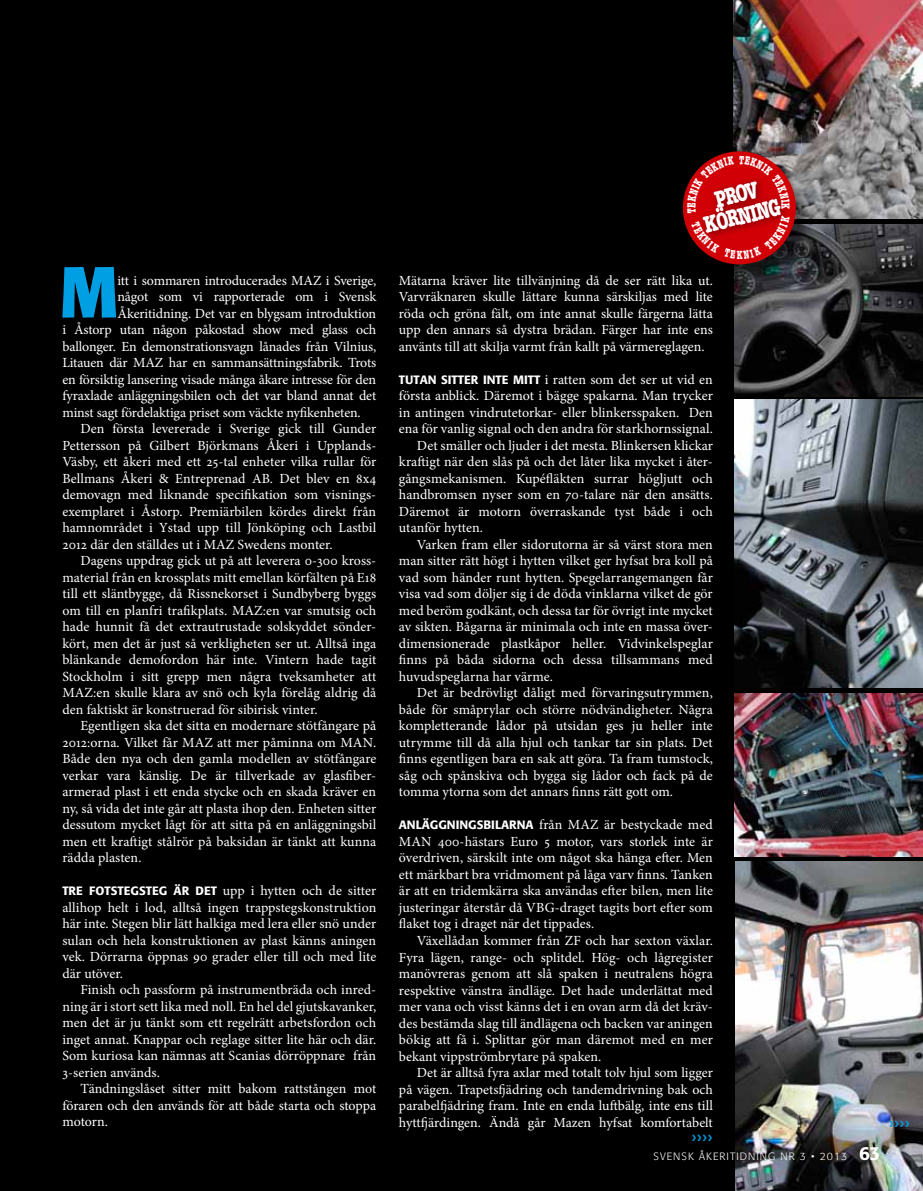
<style>
.page{position:relative;width:923px;height:1191px;background:#000}
.page>*{position:absolute;margin:0;border:0;box-sizing:border-box;transform-origin:0 0}
.t1{font:700 71.25px "Formata OT Condenced";color:#009ee3}
.t2{font:700 condensed 23.85px/21.9px "American Typewriter";color:#fff;text-align:center;scale:.89 1}
.t3{font:13.95px/16.5px "Minion Pro";color:#fff;text-align:justify}
.t4{font:700 condensed 12px "American Typewriter";color:#fff;scale:.75 1}
.t5{font:300 10.5px "Formata OT";letter-spacing:.1em;color:#fff}
.s1{font-family:"Formata OT";font-weight:500;font-size:12px}
.s2{font-weight:500;font-size:18.75px}
</style>
<div class="page">
<img style="left:734px;top:224px;width:189px;height:172px">
<img style="left:734px;top:400px;width:189px;height:287px">
<img style="left:736px;top:861px;width:187px;height:330px">
<img style="left:734px;top:693px;width:189px;height:163px">
<img style="left:733px;top:0;width:190px;height:218px">
<div style="left:685px;top:153px;width:129px;height:130px;background:#000;opacity:.45"></div>
<svg style="left:889px;top:1121px;width:20px;height:6px"></svg>
<svg style="left:682px;top:144px;width:120px;height:127px"></svg>
<h1 class="t1" style="left:60px;top:248px;width:59px">M</h1>
<p class="t3" style="left:117px;top:272px;width:260px">itt i sommaren introducerades MAZ i Sverige,</p>
<p class="t3" style="left:117px;top:288px;width:260px">något som vi rapporterade om i Svensk</p>
<p class="t3" style="left:117px;top:305px;width:260px">Åkeritidning. Det var en blygsam introduktion</p>
<p class="t3" style="left:62px;top:321px;width:315px">i Åstorp utan någon påkostad show med glass och</p>
<p class="t3" style="left:62px;top:338px;width:315px">ballonger. En demonstrationsvagn lånades från Vilnius,</p>
<p class="t3" style="left:62px;top:354px;width:315px">Litauen där MAZ har en sammansättningsfabrik. Trots</p>
<p class="t3" style="left:62px;top:371px;width:315px">en försiktig lansering visade många åkare intresse för den</p>
<p class="t3" style="left:62px;top:387px;width:315px">fyraxlade anläggningsbilen och det var bland annat det</p>
<p class="t3" style="left:62px;top:404px;width:300px">minst sagt fördelaktiga priset som väckte nyfikenheten.</p>
<p class="t3" style="left:80px;top:420px;width:297px">Den första levererade i Sverige gick till Gunder</p>
<p class="t3" style="left:62px;top:437px;width:315px">Pettersson på Gilbert Björkmans Åkeri i Upplands-</p>
<p class="t3" style="left:62px;top:453px;width:315px">Väsby, ett åkeri med ett 25-tal enheter vilka rullar för</p>
<p class="t3" style="left:62px;top:470px;width:315px">Bellmans Åkeri &amp; Entreprenad AB. Det blev en 8x4</p>
<p class="t3" style="left:62px;top:486px;width:315px">demovagn med liknande specifikation som visnings-</p>
<p class="t3" style="left:62px;top:503px;width:315px">exemplaret i Åstorp. Premiärbilen kördes direkt från</p>
<p class="t3" style="left:62px;top:519px;width:315px">hamnområdet i Ystad upp till Jönköping och Lastbil</p>
<p class="t3" style="left:62px;top:536px;width:272px">2012 där den ställdes ut i MAZ Swedens monter.</p>
<p class="t3" style="left:80px;top:552px;width:297px">Dagens uppdrag gick ut på att leverera 0-300 kross-</p>
<p class="t3" style="left:62px;top:569px;width:315px">material från en krossplats mitt emellan körfälten på E18</p>
<p class="t3" style="left:62px;top:585px;width:315px">till ett släntbygge, då Rissnekorset i Sundbyberg byggs</p>
<p class="t3" style="left:62px;top:602px;width:315px">om till en planfri trafikplats. MAZ:en var smutsig och</p>
<p class="t3" style="left:62px;top:618px;width:315px">hade hunnit få det extrautrustade solskyddet sönder-</p>
<p class="t3" style="left:62px;top:635px;width:315px">kört, men det är just så verkligheten ser ut. Alltså inga</p>
<p class="t3" style="left:62px;top:651px;width:315px">blänkande demofordon här inte. Vintern hade tagit</p>
<p class="t3" style="left:62px;top:668px;width:315px">Stockholm i sitt grepp men några tveksamheter att</p>
<p class="t3" style="left:62px;top:684px;width:315px">MAZ:en skulle klara av snö och kyla förelåg aldrig då</p>
<p class="t3" style="left:62px;top:701px;width:257px">den faktiskt är konstruerad för sibirisk vinter.</p>
<p class="t3" style="left:80px;top:717px;width:297px">Egentligen ska det sitta en modernare stötfångare på</p>
<p class="t3" style="left:62px;top:734px;width:315px">2012:orna. Vilket får MAZ att mer påminna om MAN.</p>
<p class="t3" style="left:62px;top:750px;width:315px">Både den nya och den gamla modellen av stötfångare</p>
<p class="t3" style="left:62px;top:767px;width:314px">verkar vara känslig. De är tillverkade av glasfiber-</p>
<p class="t3" style="left:62px;top:783px;width:315px">armerad plast i ett enda stycke och en skada kräver en</p>
<p class="t3" style="left:62px;top:800px;width:315px">ny, så vida det inte går att plasta ihop den. Enheten sitter</p>
<p class="t3" style="left:62px;top:816px;width:315px">dessutom mycket lågt för att sitta på en anläggningsbil</p>
<p class="t3" style="left:62px;top:833px;width:315px">men ett kraftigt stålrör på baksidan är tänkt att kunna</p>
<p class="t3" style="left:62px;top:849px;width:81px">rädda plasten.</p>
<p class="t3" style="left:62px;top:882px;width:315px"><span class="s1">TRE FOTSTEGSTEG ÄR DET</span> upp i hytten och de sitter allihop helt i lod, alltså ingen trappstegskonstruktion här inte. Stegen blir lätt halkiga med lera eller snö under sulan och hela konstruktionen av plast känns aningen vek. Dörrarna öppnas 90 grader eller till och med lite där utöver.</p>
<p class="t3" style="left:62px;top:981px;width:315px;text-indent:18px">Finish och passform på instrumentbräda och inred&shy;ning är i stort sett lika med noll. En hel del gjutskavanker, men det är ju tänkt som ett regelrätt arbetsfordon och inget annat. Knappar och reglage sitter lite här och där.<br>Som kuriosa kan nämnas att Scanias dörröppnare från 3-serien används.</p>
<p class="t3" style="left:62px;top:1080px;width:315px;text-indent:18px">Tändningslåset sitter mitt bakom rattstången mot föraren och den används för att både starta och stoppa motorn.</p>
<h2 class="t2" style="left:696px;top:193px;width:89px;rotate:-14deg">PROV<br>KÖRNING</h2>
<p class="t4" style="left:793px;top:203px;width:9px;rotate:90deg">K</p>
<p class="t3" style="left:399px;top:272px;width:315px">Mätarna kräver lite tillvänjning då de ser rätt lika ut.<br>Varvräknaren skulle lättare kunna särskiljas med lite röda och gröna fält, om inte annat skulle färgerna lätta upp den annars så dystra brädan. Färger har inte ens använts till att skilja varmt från kallt på värmereglagen.</p>
<p class="t3" style="left:399px;top:371px;width:315px"><span class="s1">TUTAN SITTER INTE MITT</span> i ratten som det ser ut vid en</p>
<p class="t3" style="left:399px;top:387px;width:315px">första anblick. Däremot i bägge spakarna. Man trycker</p>
<p class="t3" style="left:399px;top:404px;width:315px">in antingen vindrutetorkar- eller blinkersspaken. Den</p>
<p class="t3" style="left:399px;top:420px;width:315px">ena för vanlig signal och den andra för starkhornssignal.</p>
<p class="t3" style="left:417px;top:437px;width:297px">Det smäller och ljuder i det mesta. Blinkersen klickar</p>
<p class="t3" style="left:399px;top:453px;width:315px">kraftigt när den slås på och det låter lika mycket i åter-</p>
<p class="t3" style="left:399px;top:470px;width:315px">gångsmekanismen. Kupéfläkten surrar högljutt och</p>
<p class="t3" style="left:399px;top:486px;width:315px">handbromsen nyser som en 70-talare när den ansätts.</p>
<p class="t3" style="left:399px;top:503px;width:315px">Däremot är motorn överraskande tyst både i och</p>
<p class="t3" style="left:399px;top:519px;width:86px">utanför hytten.</p>
<p class="t3" style="left:417px;top:536px;width:297px">Varken fram eller sidorutorna är så värst stora men</p>
<p class="t3" style="left:399px;top:552px;width:315px">man sitter rätt högt i hytten vilket ger hyfsat bra koll på</p>
<p class="t3" style="left:399px;top:569px;width:315px">vad som händer runt hytten. Spegelarrangemangen får</p>
<p class="t3" style="left:399px;top:585px;width:315px">visa vad som döljer sig i de döda vinklarna vilket de gör</p>
<p class="t3" style="left:399px;top:602px;width:315px">med beröm godkänt, och dessa tar för övrigt inte mycket</p>
<p class="t3" style="left:399px;top:618px;width:314px">av sikten. Bågarna är minimala och inte en massa över-</p>
<p class="t3" style="left:399px;top:635px;width:315px">dimensionerade plastkåpor heller. Vidvinkelspeglar</p>
<p class="t3" style="left:399px;top:651px;width:315px">finns på båda sidorna och dessa tillsammans med</p>
<p class="t3" style="left:399px;top:668px;width:155px">huvudspeglarna har värme.</p>
<p class="t3" style="left:417px;top:684px;width:297px">Det är bedrövligt dåligt med förvaringsutrymmen,</p>
<p class="t3" style="left:399px;top:701px;width:315px">både för småprylar och större nödvändigheter. Några</p>
<p class="t3" style="left:399px;top:717px;width:315px">kompletterande lådor på utsidan ges ju heller inte</p>
<p class="t3" style="left:399px;top:734px;width:315px">utrymme till då alla hjul och tankar tar sin plats. Det</p>
<p class="t3" style="left:399px;top:750px;width:315px">finns egentligen bara en sak att göra. Ta fram tumstock,</p>
<p class="t3" style="left:399px;top:767px;width:315px">såg och spånskiva och bygga sig lådor och fack på de</p>
<p class="t3" style="left:399px;top:783px;width:276px">tomma ytorna som det annars finns rätt gott om.</p>
<p class="t3" style="left:399px;top:816px;width:315px"><span class="s1">ANLÄGGNINGSBILARNA</span> från MAZ är bestyckade med MAN 400-hästars Euro 5 motor, vars storlek inte är överdriven, särskilt inte om något ska hänga efter. Men ett märkbart bra vridmoment på låga varv finns. Tanken är att en tridemkärra ska användas efter bilen, men lite justeringar återstår då VBG-draget tagits bort efter som flaket tog i draget när det tippades.</p>
<p class="t3" style="left:399px;top:932px;width:315px;text-indent:18px">Växellådan kommer från ZF och har sexton växlar.<br>Fyra lägen, range- och splitdel. Hög- och lågregister manövreras genom att slå spaken i neutralens högra respektive vänstra ändläge. Det hade underlättat med mer vana och visst känns det i en ovan arm då det kräv&shy;des bestämda slag till ändlägena och backen var aningen bökig att få i. Splittar gör man däremot med en mer bekant vippströmbrytare på spaken.</p>
<p class="t3" style="left:399px;top:1064px;width:315px;text-indent:18px">Det är alltså fyra axlar med totalt tolv hjul som ligger på vägen. Trapetsfjädring och tandemdrivning bak och parabelfjädring fram. Inte en enda luftbälg, inte ens till hyttfjärdingen. Ändå går Mazen hyfsat komfortabelt</p>
<p class="t4" style="left:736px;top:248px;width:9px">K</p>
<p class="t5" style="left:653px;top:1150px;width:102px">SVEN SK ÅKE RITIDNING</p>
<p class="t5" style="left:780px;top:1150px;width:101px">NR 3 • 2013 <span class="s2">63</span></p>
</div>
